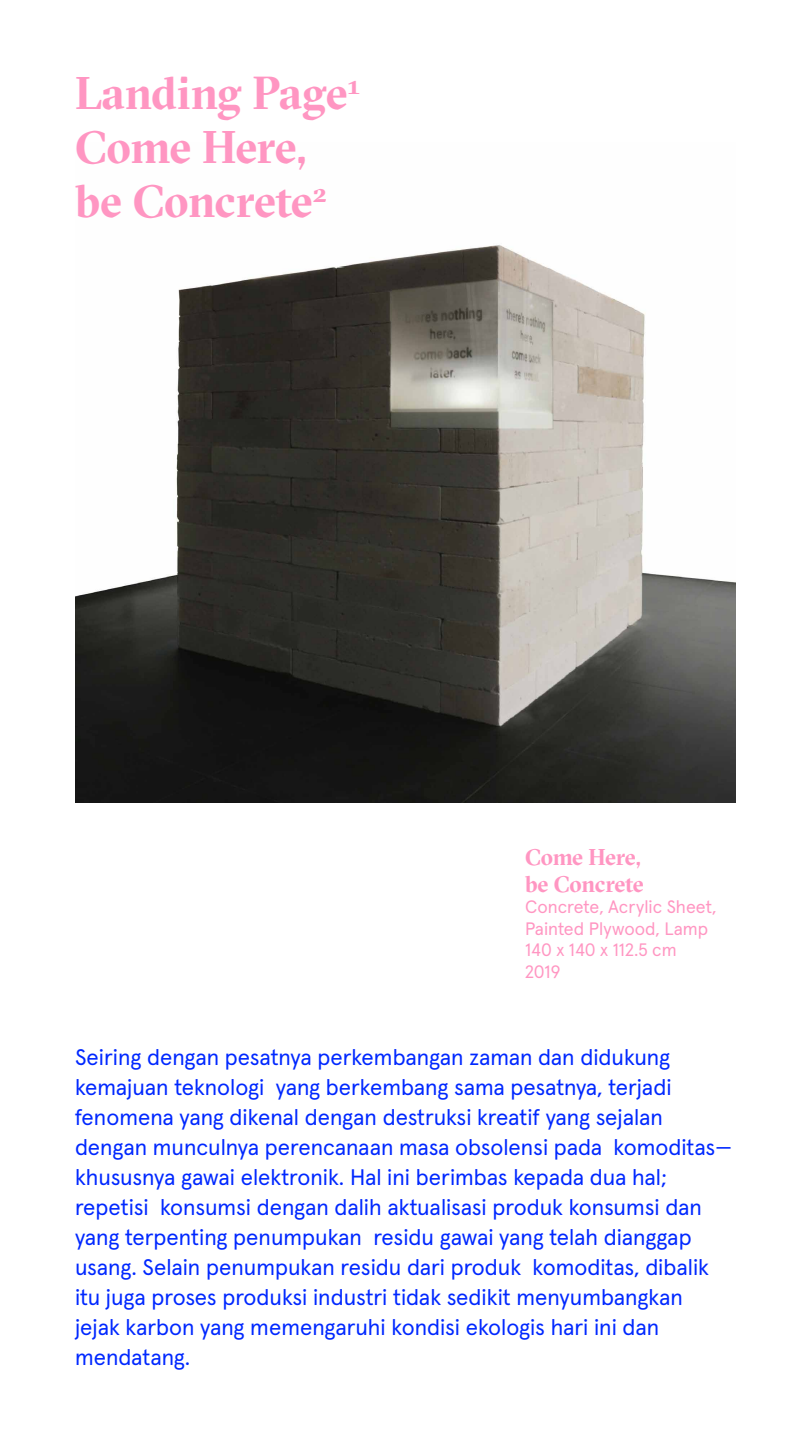
<style>
.page{position:relative;width:810px;height:1440px;background:#fff}
.page>*{position:absolute;margin:0;border:0;box-sizing:border-box;transform-origin:0 0}
.t1{font:700 45px/54px "GT Sectra Fine";letter-spacing:-.015em;color:#ff96c2}
.t2{font:22.5px/30px "Apercu Pro";color:#0028ff}
.t3{font:700 22.5px/27px "GT Sectra Fine";letter-spacing:-.015em;color:#ff96c2}
.t4{font:18px/21.6px "Apercu Pro";color:#ff96c2}
</style>
<div class="page">
<img style="left:75px;top:245px;width:660px;height:558px">
<h1 class="t1" style="left:75px;top:65px;width:286px">Landing Page<sup>1<br></sup>Come Here, be Concrete<sup>2</sup></h1>
<p class="t3" style="left:525px;top:843px;width:120px">Come Here, be Concrete</p>
<p class="t4" style="left:525px;top:895px;width:193px">Concrete, Acrylic Sheet,<br>Painted Plywood, Lamp<br>140 x 140 x 112.5 cm<br>2019</p>
<p class="t2" style="left:75px;top:1040px;width:659px">Seiring dengan pesatnya perkembangan zaman dan didukung kemajuan teknologi yang berkembang sama pesatnya, terjadi fenomena yang dikenal dengan destruksi kreatif yang sejalan dengan munculnya perencanaan masa obsolensi pada komoditas— khususnya gawai elektronik. Hal ini berimbas kepada dua hal; repetisi konsumsi dengan dalih aktualisasi produk konsumsi dan yang terpenting penumpukan residu gawai yang telah dianggap usang. Selain penumpukan residu dari produk komoditas, dibalik itu juga proses produksi industri tidak sedikit menyumbangkan jejak karbon yang memengaruhi kondisi ekologis hari ini dan mendatang.</p>
</div>
